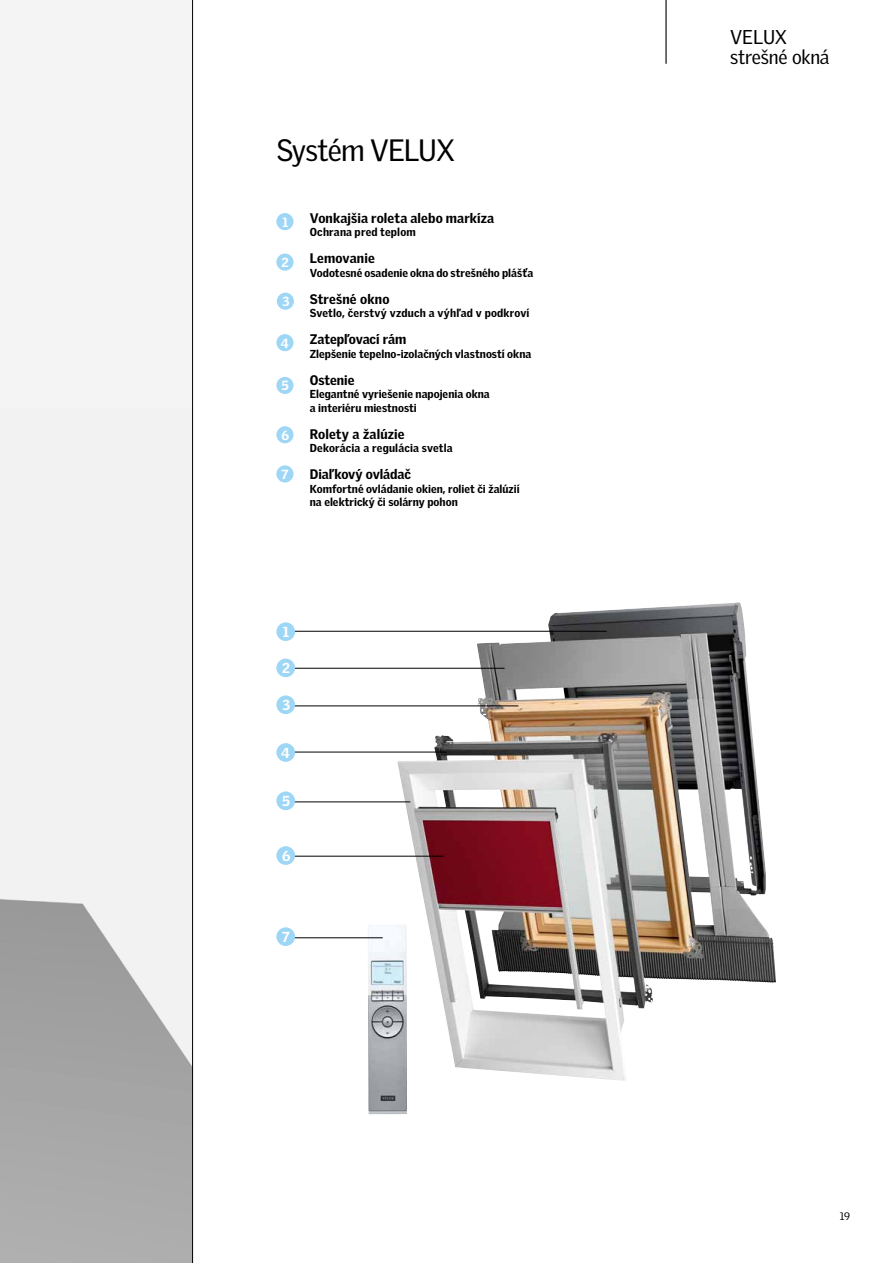
<style>
.page{position:relative;width:893px;height:1263px;background:#fff}
.page>*{position:absolute;margin:0;border:0;box-sizing:border-box;transform-origin:0 0}
.t1{font:30px "Velux Gothic";letter-spacing:-.03em;color:#000}
.t2{font:19.5px/19.5px "Velux Gothic";letter-spacing:-.01em;color:#000}
.t3{font:900 14.1px "Velux Gothic";color:#fff}
.t4{font:900 13.5px "Velux Gothic";letter-spacing:.005em;color:#000}
.t5{font:900 12.9px "Velux Gothic";color:#fff}
.t6{font:900 11.25px/13.5px "Velux Gothic";letter-spacing:.005em;color:#000}
.t7{font:10.5px "Velux Gothic";color:#000}
</style>
<div class="page">
<hr style="left:665px;top:0;width:2px;height:64px;background:#000">
<svg style="left:0;top:0;width:193px;height:1263px;fill:#f2f2f2"></svg>
<img style="left:397px;top:602px;width:341px;height:479px">
<div style="left:276px;top:213px;width:17px;height:17px;background:#9ed6f6;border-radius:50%"></div>
<div style="left:276px;top:254px;width:17px;height:17px;background:#9ed6f6;border-radius:50%"></div>
<div style="left:277px;top:293px;width:17px;height:17px;background:#9ed6f6;border-radius:50%"></div>
<div style="left:276px;top:334px;width:17px;height:17px;background:#9ed6f6;border-radius:50%"></div>
<div style="left:276px;top:426px;width:17px;height:17px;background:#9ed6f6;border-radius:50%"></div>
<div style="left:276px;top:465px;width:17px;height:17px;background:#9ed6f6;border-radius:50%"></div>
<div style="left:276px;top:377px;width:17px;height:17px;background:#9ed6f6;border-radius:50%"></div>
<img style="left:367px;top:924px;width:40px;height:190px">
<hr style="left:292px;top:631px;width:315px;height:1px;background:#000">
<div style="left:276px;top:622px;width:19px;height:19px;background:#9ed6f6;border-radius:50%"></div>
<hr style="left:292px;top:668px;width:213px;height:1px;background:#000">
<div style="left:276px;top:659px;width:19px;height:18px;background:#9ed6f6;border-radius:50%"></div>
<hr style="left:292px;top:705px;width:226px;height:1px;background:#000">
<div style="left:276px;top:695px;width:19px;height:19px;background:#9ed6f6;border-radius:50%"></div>
<hr style="left:292px;top:801px;width:118px;height:1px;background:#000">
<hr style="left:292px;top:856px;width:151px;height:1px;background:#000">
<hr style="left:292px;top:937px;width:91px;height:1px;background:#000">
<div style="left:276px;top:846px;width:19px;height:19px;background:#9ed6f6;border-radius:50%"></div>
<div style="left:276px;top:927px;width:19px;height:19px;background:#9ed6f6;border-radius:50%"></div>
<div style="left:276px;top:791px;width:19px;height:19px;background:#9ed6f6;border-radius:50%"></div>
<hr style="left:292px;top:752px;width:154px;height:1px;background:#000">
<div style="left:276px;top:743px;width:19px;height:19px;background:#9ed6f6;border-radius:50%"></div>
<hr style="left:192px;top:0;width:1px;height:1263px;background:#000">
<h1 class="t1" style="left:276px;top:133px;width:180px">Systém VELUX</h1>
<p class="t5" style="left:282px;top:214px;width:7px">1</p>
<p class="t5" style="left:282px;top:254px;width:9px">2</p>
<p class="t5" style="left:282px;top:293px;width:9px">3</p>
<p class="t5" style="left:281px;top:335px;width:9px">4</p>
<p class="t5" style="left:282px;top:378px;width:9px">5</p>
<p class="t5" style="left:282px;top:427px;width:9px">6</p>
<p class="t5" style="left:282px;top:466px;width:9px">7</p>
<p class="t4" style="left:310px;top:209px;width:186px">Vonkajšia roleta alebo markíza</p>
<p class="t6" style="left:310px;top:225px;width:108px">Ochrana pred teplom</p>
<p class="t4" style="left:310px;top:250px;width:67px">Lemovanie</p>
<p class="t6" style="left:310px;top:266px;width:225px">Vodotesné osadenie okna do strešného plášťa</p>
<p class="t4" style="left:310px;top:290px;width:81px">Strešné okno</p>
<p class="t6" style="left:310px;top:306px;width:221px">Svetlo, čerstvý vzduch a výhľad v podkroví</p>
<p class="t4" style="left:310px;top:331px;width:98px">Zatepľovací rám</p>
<p class="t6" style="left:310px;top:347px;width:223px">Zlepšenie tepelno-izolačných vlastností okna</p>
<p class="t4" style="left:310px;top:371px;width:46px">Ostenie</p>
<p class="t6" style="left:310px;top:387px;width:182px">Elegantné vyriešenie napojenia okna a interiéru miestnosti</p>
<p class="t4" style="left:310px;top:425px;width:96px">Rolety a žalúzie</p>
<p class="t6" style="left:310px;top:441px;width:144px">Dekorácia a regulácia svetla</p>
<p class="t4" style="left:310px;top:466px;width:103px">Diaľkový ovládač</p>
<p class="t6" style="left:310px;top:482px;width:211px">Komfortné ovládanie okien, roliet či žalúzií na elektrický či solárny pohon</p>
<p class="t3" style="left:283px;top:623px;width:8px">1</p>
<p class="t3" style="left:282px;top:659px;width:9px">2</p>
<p class="t3" style="left:282px;top:696px;width:9px">3</p>
<p class="t3" style="left:281px;top:744px;width:10px">4</p>
<p class="t3" style="left:282px;top:792px;width:10px">5</p>
<p class="t3" style="left:282px;top:847px;width:10px">6</p>
<p class="t3" style="left:282px;top:928px;width:9px">7</p>
<h2 class="t2" style="left:730px;top:27px;width:101px">VELUX strešné okná</h2>
<p class="t7" style="left:840px;top:1210px;width:12px">19</p>
</div>
